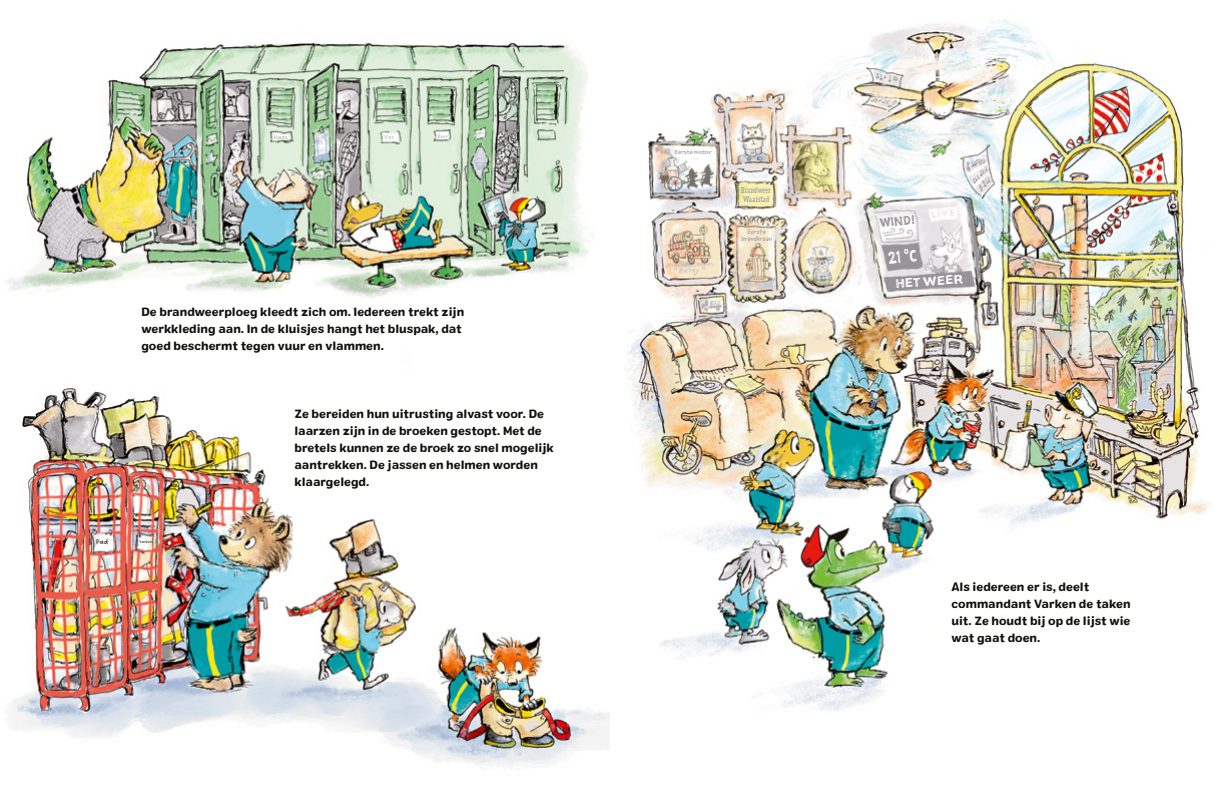
<style>
.page{position:relative;width:1219px;height:794px;background:#fff}
.page>*{position:absolute;margin:0;border:0;box-sizing:border-box;transform-origin:0 0}
.t1{font:15.9px "Sketchnote Square";color:#fff;scale:.83 1}
.t2{font:11.8px/17px "Colby St Bld";color:#12120d}
.t3{font:11.8px "Sketchnote Square";color:#fff;scale:1.25 1}
.t4{font:11.7px "Sketchnote Square";color:#979396}
.t5{font:7.8px "DO Sans Regular";color:#12120d}
.t6{font:7.4px "Prater Serif Pro";color:#a6a8b2}
.t7{font:7px "Good Dog New";color:#a6a8b2}
.t8{font:7px "DO Sans Regular";color:#b1b4b4}
.t9{font:6.1px "DO Sans Regular";color:#b1b4b4}
.t10{font:5.6px "Sketchnote Text";color:#a6a8b2}
.t11{font:4.5px "DO Sans Regular";color:#12120d}
</style>
<div class="page">
<img style="left:7px;top:19px;width:1204px;height:750px">
<p class="t8" style="left:273px;top:132px;width:16px">Haas</p>
<p class="t8" style="left:384px;top:133px;width:11px">Vos</p>
<p class="t9" style="left:437px;top:132px;width:12px">Beer</p>
<p class="t2" style="left:141px;top:304px;width:324px">De brandweerploeg kleedt zich om. Iedereen trekt zijn</p>
<p class="t2" style="left:141px;top:321px;width:322px">werkkleding aan. In de kluisjes hangt het bluspak, dat</p>
<p class="t2" style="left:141px;top:338px;width:244px">goed beschermt tegen vuur en vlammen.</p>
<p class="t5" style="left:96px;top:537px;width:14px">Pad</p>
<p class="t11" style="left:139px;top:539px;width:15px">Varken</p>
<p class="t2" style="left:294px;top:406px;width:261px">Ze bereiden hun uitrusting alvast voor. De laarzen zijn in de broeken gestopt. Met de bretels kunnen ze de broek zo snel mogelijk aantrekken. De jassen en helmen worden klaargelegd.</p>
<p class="t10" style="left:675px;top:148px;width:39px">Eerste motor</p>
<p class="t6" style="left:741px;top:186px;width:31px">Brandweer</p>
<p class="t6" style="left:743px;top:195px;width:28px">Waaistad</p>
<p class="t7" style="left:748px;top:227px;width:20px">Eerste</p>
<p class="t7" style="left:742px;top:234px;width:32px">brandkraan</p>
<p class="t4" style="left:879px;top:215px;width:37px;rotate:-7deg">WIND!</p>
<p class="t1" style="left:887px;top:248px;width:36px;rotate:-7deg">21 °C</p>
<p class="t3" style="left:895px;top:276px;width:56px;rotate:-4deg">HET WEER</p>
<p class="t2" style="left:951px;top:578px;width:181px">Als iedereen er is, deelt commandant Varken de taken uit. Ze houdt bij op de lijst wie wat gaat doen.</p>
</div>
